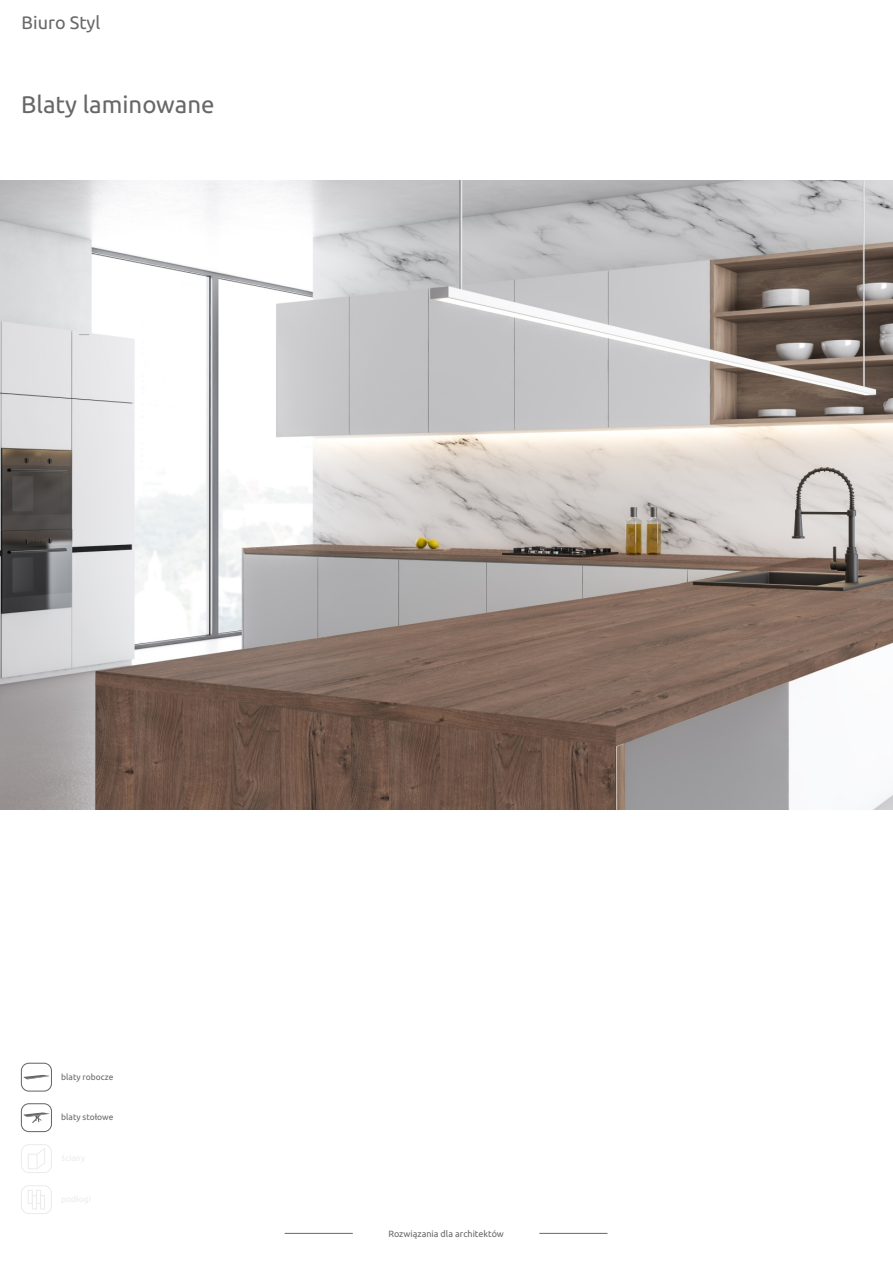
<style>
.page{position:relative;width:893px;height:1263px;background:#fff}
.page>*{position:absolute;margin:0;border:0;box-sizing:border-box;transform-origin:0 0}
.t1{font:24px "Ubuntu";color:#676767}
.t2{font:18px "Ubuntu";color:#676767}
.t3{font:9px "Ubuntu";color:#676767}
.t4{font:8.55px "Ubuntu";color:#676767}
</style>
<div class="page">
<img style="left:0;top:180px;width:893px;height:629px">
<img style="left:79px;top:334px;width:545px;height:475px">
<div style="left:21px;top:1063px;width:31px;height:28px;border:1px solid #676767;border-radius:7px"></div>
<svg style="left:24px;top:1075px;width:25px;height:4px"></svg>
<div style="left:21px;top:1103px;width:31px;height:29px;border:1px solid #676767;border-radius:7px"></div>
<svg style="left:24px;top:1112px;width:25px;height:11px"></svg>
<svg style="left:21px;top:1144px;width:31px;height:29px"></svg>
<div style="left:21px;top:1185px;width:31px;height:29px;border:1px solid #ececec;border-radius:7px"></div>
<div style="left:28px;top:1190px;width:5px;height:14px;border:1px solid #ececec"></div>
<div style="left:32px;top:1195px;width:5px;height:14px;border:1px solid #ececec"></div>
<div style="left:36px;top:1190px;width:5px;height:14px;border:1px solid #ececec"></div>
<div style="left:40px;top:1195px;width:5px;height:14px;border:1px solid #ececec"></div>
<hr style="left:285px;top:1233px;width:68px;height:1px;background:#676767">
<hr style="left:539px;top:1233px;width:68px;height:1px;background:#676767">
<h2 class="t2" style="left:22px;top:15px;width:80px">Biuro Styl</h2>
<h1 class="t1" style="left:21px;top:95px;width:195px">Blaty laminowane</h1>
<p class="t4" style="left:61px;top:1073px;width:54px">blaty robocze</p>
<p class="t4" style="left:61px;top:1113px;width:54px">blaty stołowe</p>
<p class="t3" style="left:388px;top:1230px;width:117px">Rozwiązania dla architektów</p>
</div>
